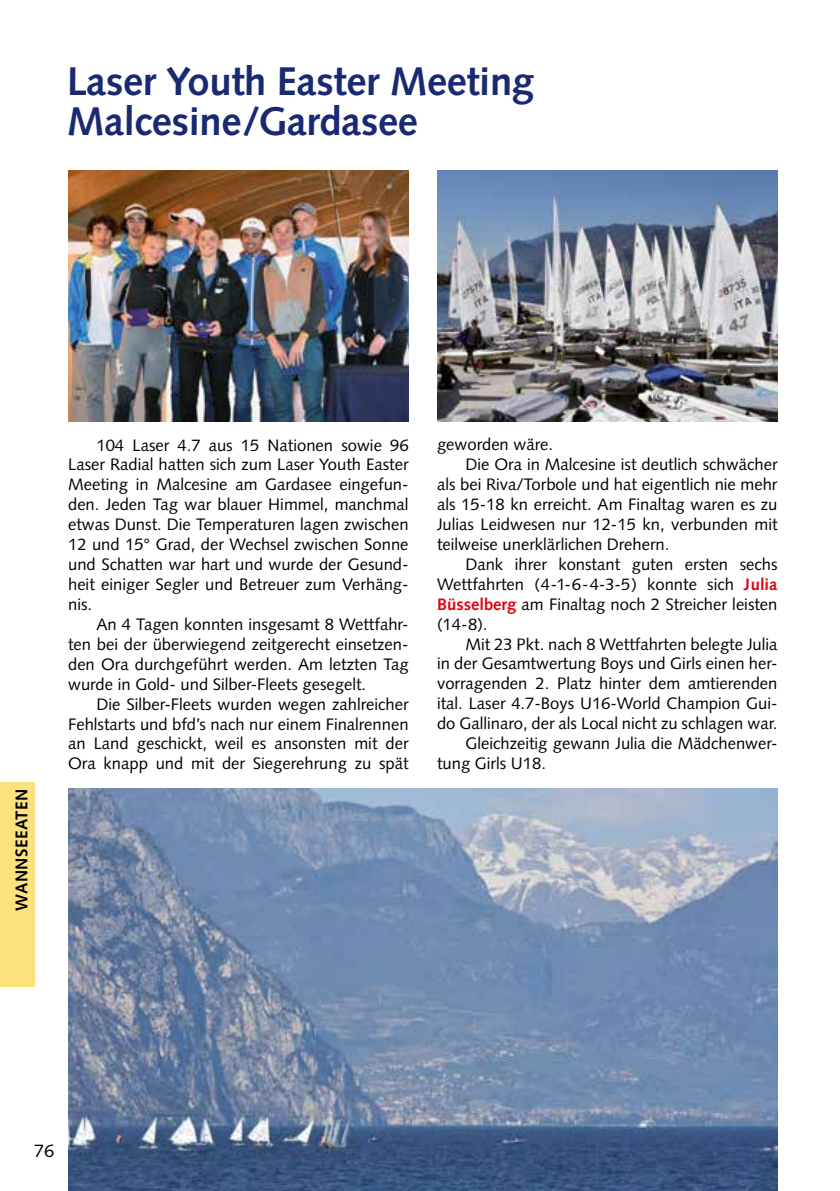
<style>
.page{position:relative;width:840px;height:1191px;background:#fff}
.page>*{position:absolute;margin:0;border:0;box-sizing:border-box;transform-origin:0 0}
.t1{font:700 40px/40px "Syntax";letter-spacing:-.01em;color:#1a2a72}
.t2{font:700 17px "Syntax";letter-spacing:.02em;color:#000}
.t3{font:16.6px/20px "Syntax";color:#000;text-align:justify}
.s1{font-weight:700;color:#e3000b}
</style>
<div class="page">
<img style="left:68px;top:788px;width:709px;height:403px">
<img style="left:68px;top:170px;width:340px;height:251px">
<img style="left:437px;top:170px;width:340px;height:251px">
<div style="left:0;top:782px;width:34px;height:204px;background:#fce17c"></div>
<h1 class="t1" style="left:67px;top:61px;width:468px">Laser Youth Easter Meeting<br>Malcesine/Gardasee</h1>
<p class="t2" style="left:12px;top:910px;width:123px;rotate:-90deg">WANNSEEATEN</p>
<p class="t3" style="left:68px;top:435px;width:342px;text-indent:28px">104 Laser 4.7 aus 15 Nationen sowie 96<br>Laser Radial hatten sich zum Laser Youth Easter Meeting in Malcesine am Gardasee eingefun&shy;den. Jeden Tag war blauer Himmel, manchmal etwas Dunst. Die Temperaturen lagen zwischen 12 und 15° Grad, der Wechsel zwischen Sonne und Schatten war hart und wurde der Gesund&shy;heit einiger Segler und Betreuer zum Verhäng&shy;nis.</p>
<p class="t3" style="left:68px;top:614px;width:342px;text-indent:28px">An 4 Tagen konnten insgesamt 8 Wettfahr&shy;ten bei der überwiegend zeitgerecht einsetzen&shy;den Ora durchgeführt werden. Am letzten Tag wurde in Gold- und Silber-Fleets gesegelt.</p>
<p class="t3" style="left:68px;top:694px;width:342px;text-indent:28px">Die Silber-Fleets wurden wegen zahlreicher Fehlstarts und bfd’s nach nur einem Finalrennen an Land geschickt, weil es ansonsten mit der Ora knapp und mit der Siegerehrung zu spät</p>
<p class="t3" style="left:437px;top:434px;width:117px">geworden wäre.</p>
<p class="t3" style="left:465px;top:454px;width:313px">Die Ora in Malcesine ist deutlich schwächer</p>
<p class="t3" style="left:437px;top:474px;width:342px">als bei Riva/Torbole und hat eigentlich nie mehr</p>
<p class="t3" style="left:437px;top:494px;width:342px">als 15-18 kn erreicht. Am Finaltag waren es zu</p>
<p class="t3" style="left:437px;top:514px;width:342px">Julias Leidwesen nur 12-15 kn, verbunden mit</p>
<p class="t3" style="left:437px;top:534px;width:234px">teilweise unerklärlichen Drehern.</p>
<p class="t3" style="left:465px;top:554px;width:313px">Dank ihrer konstant guten ersten sechs</p>
<p class="t3" style="left:437px;top:574px;width:342px">Wettfahrten (4-1-6-4-3-5) konnte sich <span class="s1">Julia</span></p>
<p class="t3" style="left:437px;top:594px;width:342px"><span class="s1">Büsselberg</span> am Finaltag noch 2 Streicher leisten</p>
<p class="t3" style="left:437px;top:614px;width:52px">(14-8).</p>
<p class="t3" style="left:465px;top:634px;width:313px">Mit 23 Pkt. nach 8 Wettfahrten belegte Julia</p>
<p class="t3" style="left:437px;top:654px;width:342px">in der Gesamtwertung Boys und Girls einen her-</p>
<p class="t3" style="left:437px;top:673px;width:342px">vorragenden 2. Platz hinter dem amtierenden</p>
<p class="t3" style="left:437px;top:693px;width:342px">ital. Laser 4.7-Boys U16-World Champion Gui-</p>
<p class="t3" style="left:437px;top:713px;width:342px">do Gallinaro, der als Local nicht zu schlagen war.</p>
<p class="t3" style="left:465px;top:733px;width:313px">Gleichzeitig gewann Julia die Mädchenwer-</p>
<p class="t3" style="left:437px;top:753px;width:110px">tung Girls U18.</p>
</div>
